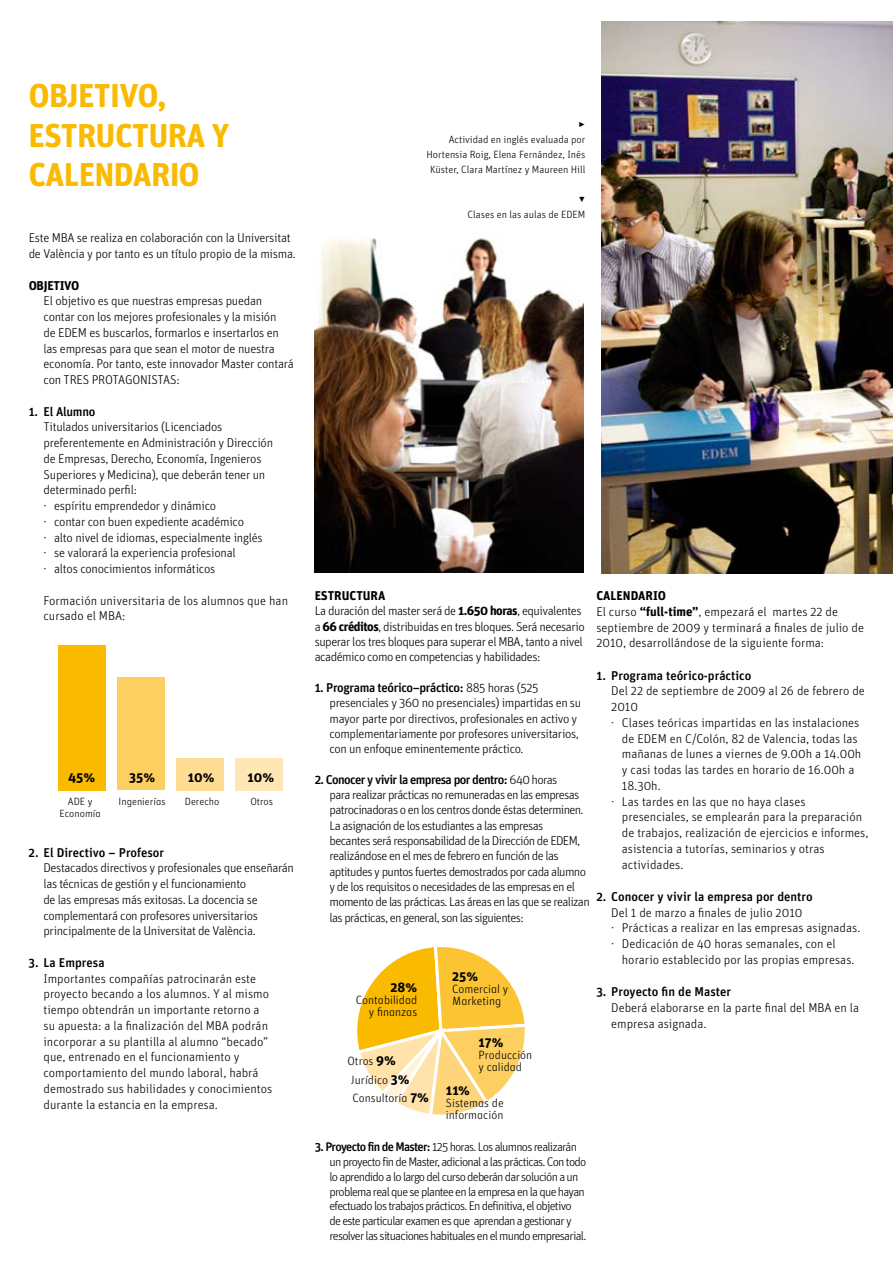
<style>
.page{position:relative;width:893px;height:1263px;background:#fff}
.page>*{position:absolute;margin:0;border:0;box-sizing:border-box;transform-origin:0 0}
.t1{font:700 33px/39.6px "Unit OT";letter-spacing:-.02em;color:#faba00}
.t2{font:700 13.5px "Unit OT";color:#000}
.t3{font:300 12.75px/15.8px "Unit OT";letter-spacing:-.02em;color:#000}
.t4{font:300 12.75px/15.8px "Unit OT";color:#000}
.t5{font:300 12.75px/15.3px "Unit OT";letter-spacing:-.05em;color:#000}
.t6{font:300 12.75px/15.3px "Unit OT";letter-spacing:-.04em;color:#000}
.t7{font:500 12.75px "Unit OT";color:#000}
.t8{font:500 12.75px "Unit OT";letter-spacing:-.02em;color:#000}
.t9{font:700 12.75px "Unit OT";letter-spacing:-.02em;color:#000}
.t10{font:300 12.45px/15px "Unit OT";letter-spacing:-.06em;color:#000}
.t11{font:300 12px/12px "Unit OT";color:#000}
.t12{font:300 10.5px/15px "Unit OT";color:#000;text-align:right}
.t13{font:10.5px "FF Dingbests";color:#000}
.s1{font-weight:700}
.s2{font-weight:500}
.s3{font-weight:700;font-size:13.5px}
</style>
<div class="page">
<div style="left:58px;top:645px;width:48px;height:145px;background:#faba00"></div>
<div style="left:117px;top:677px;width:47px;height:113px;background:#fdce60"></div>
<div style="left:176px;top:758px;width:47px;height:32px;background:#fedd92"></div>
<div style="left:235px;top:758px;width:47px;height:32px;background:#ffe7b5"></div>
<img style="left:601px;top:21px;width:292px;height:552px">
<img style="left:315px;top:238px;width:269px;height:335px">
<svg style="left:357px;top:947px;width:168px;height:168px"></svg>
<h1 class="t1" style="left:28px;top:75px;width:203px">OBJETIVO,<br>ESTRUCTURA Y<br>CALENDARIO</h1>
<p class="t3" style="left:29px;top:230px;width:269px">Este MBA se realiza en colaboración con la Universitat de València y por tanto es un título propio de la misma.</p>
<p class="t9" style="left:29px;top:277px;width:52px">OBJETIVO</p>
<p class="t3" style="left:44px;top:293px;width:252px">El objetivo es que nuestras empresas puedan contar con los mejores profesionales y la misión<br>de EDEM es buscarlos, formarlos e insertarlos en las empresas para que sean el motor de nuestra economía. Por tanto, este innovador Master contará con TRES PROTAGONISTAS:</p>
<p class="t8" style="left:29px;top:403px;width:68px">1. El Alumno</p>
<p class="t3" style="left:44px;top:419px;width:231px">Titulados universitarios (Licenciados preferentemente en Administración y Dirección de Empresas, Derecho, Economía, Ingenieros Superiores y Medicina), que deberán tener un determinado perfil:<br>· espíritu emprendedor y dinámico<br>· contar con buen expediente académico<br>· alto nivel de idiomas, especialmente inglés<br>· se valorará la experiencia profesional<br>· altos conocimientos informáticos</p>
<p class="t4" style="left:44px;top:592px;width:246px">Formación universitaria de los alumnos que han cursado el MBA:</p>
<p class="t2" style="left:68px;top:769px;width:29px">45%</p>
<p class="t2" style="left:129px;top:769px;width:27px">35%</p>
<p class="t2" style="left:188px;top:769px;width:28px">10%</p>
<p class="t2" style="left:247px;top:769px;width:28px">10%</p>
<p class="t12" style="left:119px;top:793px;width:49px">Ingenierías</p>
<p class="t12" style="left:185px;top:793px;width:36px">Derecho</p>
<p class="t12" style="left:250px;top:793px;width:24px">Otros</p>
<p class="t12" style="left:60px;top:795px;width:43px;line-height:12px;text-align:center">ADE y<br>Economía</p>
<p class="t7" style="left:29px;top:844px;width:137px">2. El Directivo – Profesor</p>
<p class="t3" style="left:44px;top:860px;width:252px">Destacados directivos y profesionales que enseñarán las técnicas de gestión y el funcionamiento<br>de las empresas más exitosas. La docencia se complementará con profesores universitarios principalmente de la Universitat de València.</p>
<p class="t7" style="left:29px;top:954px;width:77px">3. La Empresa</p>
<p class="t4" style="left:43px;top:970px;width:230px">Importantes compañías patrocinarán este proyecto becando a los alumnos. Y al mismo tiempo obtendrán un importante retorno a su apuesta: a la finalización del MBA podrán incorporar a su plantilla al alumno “becado” que, entrenado en el funcionamiento y comportamiento del mundo laboral, habrá demostrado sus habilidades y conocimientos durante la estancia en la empresa.</p>
<p class="t13" style="left:578px;top:119px;width:9px">&gt;</p>
<p class="t12" style="left:426px;top:132px;width:160px">Actividad en inglés evaluada por<br>Hortensia Roig, Elena Fernández, Inés<br>Küster, Clara Martínez y Maureen Hill</p>
<p class="t13" style="left:578px;top:194px;width:8px">x</p>
<p class="t12" style="left:468px;top:207px;width:119px">Clases en las aulas de EDEM</p>
<p class="t6" style="left:315px;top:588px;width:272px"><span class="s1">ESTRUCTURA<br></span>La duración del master será de <span class="s1">1.650 horas</span>, equivalentes a <span class="s1">66 créditos</span>, distribuidas en tres bloques. Será necesario superar los tres bloques para superar el MBA, tanto a nivel académico como en competencias y habilidades:</p>
<p class="t3" style="left:330px;top:680px;width:253px;line-height:15.3px;text-indent:-15px"><span class="s2">1. Programa teórico–práctico:</span> 885 horas (525 presenciales y 360 no presenciales) impartidas en su mayor parte por directivos, profesionales en activo y complementariamente por profesores universitarios, con un enfoque eminentemente práctico.</p>
<p class="t5" style="left:330px;top:772px;width:262px;text-indent:-15px"><span class="s2">2. Conocer y vivir la empresa por dentro:</span> 640 horas<br>para realizar prácticas no remuneradas en las empresas patrocinadoras o en los centros donde éstas determinen.<br>La asignación de los estudiantes a las empresas<br>becantes será responsabilidad de la Dirección de EDEM, realizándose en el mes de febrero en función de las aptitudes y puntos fuertes demostrados por cada alumno y de los requisitos o necesidades de las empresas en el momento de las prácticas. Las áreas en las que se realizan las prácticas, en general, son las siguientes:</p>
<p class="t2" style="left:391px;top:978px;width:28px">28%</p>
<p class="t11" style="left:356px;top:994px;width:63px;text-align:right">Contabilidad y finanzas</p>
<p class="t11" style="left:347px;top:1055px;width:50px">Otros <span class="s3">9%</span></p>
<p class="t11" style="left:351px;top:1074px;width:60px">Jurídico <span class="s3">3%</span></p>
<p class="t11" style="left:352px;top:1092px;width:78px">Consultoría <span class="s3">7%</span></p>
<p class="t2" style="left:452px;top:968px;width:27px">25%</p>
<p class="t11" style="left:452px;top:983px;width:58px">Comercial y<br>Marketing</p>
<p class="t2" style="left:479px;top:1034px;width:26px">17%</p>
<p class="t11" style="left:479px;top:1049px;width:55px">Producción y calidad</p>
<p class="t2" style="left:446px;top:1081px;width:26px">11%</p>
<p class="t11" style="left:446px;top:1096px;width:59px">Sistemas de información</p>
<p class="t4" style="left:596px;top:588px;width:269px"><span class="s1">CALENDARIO<br></span>El curso <span class="s1">“full-time”</span>, empezará el martes 22 de septiembre de 2009 y terminará a finales de julio de 2010, desarrollándose de la siguiente forma:</p>
<p class="t7" style="left:596px;top:667px;width:156px">1. Programa teórico-práctico</p>
<p class="t4" style="left:611px;top:683px;width:255px">Del 22 de septiembre de 2009 al 26 de febrero de</p>
<p class="t3" style="left:611px;top:699px;width:28px">2010</p>
<p class="t4" style="left:611px;top:715px;width:250px">· Clases teóricas impartidas en las instalaciones</p>
<p class="t4" style="left:622px;top:730px;width:237px">de EDEM en C/Colón, 82 de Valencia, todas las</p>
<p class="t4" style="left:622px;top:746px;width:241px">mañanas de lunes a viernes de 9.00h a 14.00h</p>
<p class="t4" style="left:622px;top:762px;width:234px">y casi todas las tardes en horario de 16.00h a</p>
<p class="t3" style="left:622px;top:778px;width:40px">18.30h.</p>
<p class="t4" style="left:611px;top:793px;width:196px">· Las tardes en las que no haya clases</p>
<p class="t4" style="left:622px;top:809px;width:242px">presenciales, se emplearán para la preparación</p>
<p class="t4" style="left:622px;top:825px;width:248px">de trabajos, realización de ejercicios e informes,</p>
<p class="t4" style="left:622px;top:841px;width:204px">asistencia a tutorías, seminarios y otras</p>
<p class="t4" style="left:622px;top:856px;width:63px">actividades.</p>
<p class="t7" style="left:596px;top:888px;width:218px">2. Conocer y vivir la empresa por dentro</p>
<p class="t4" style="left:611px;top:904px;width:251px">Del 1 de marzo a finales de julio 2010<br>· Prácticas a realizar en las empresas asignadas. · Dedicación de 40 horas semanales, con el</p>
<p class="t4" style="left:622px;top:952px;width:234px">horario establecido por las propias empresas.</p>
<p class="t7" style="left:596px;top:983px;width:136px">3. Proyecto fin de Master</p>
<p class="t4" style="left:611px;top:1000px;width:249px">Deberá elaborarse en la parte final del MBA en la empresa asignada.</p>
<p class="t10" style="left:330px;top:1139px;width:258px;text-indent:-15px"><span class="s2">3. Proyecto fin de Master:</span> 125 horas. Los alumnos realizarán un proyecto fin de Master, adicional a las prácticas. Con todo lo aprendido a lo largo del curso deberán dar solución a un problema real que se plantee en la empresa en la que hayan efectuado los trabajos prácticos. En definitiva, el objetivo<br>de este particular examen es que aprendan a gestionar y resolver las situaciones habituales en el mundo empresarial.</p>
</div>
